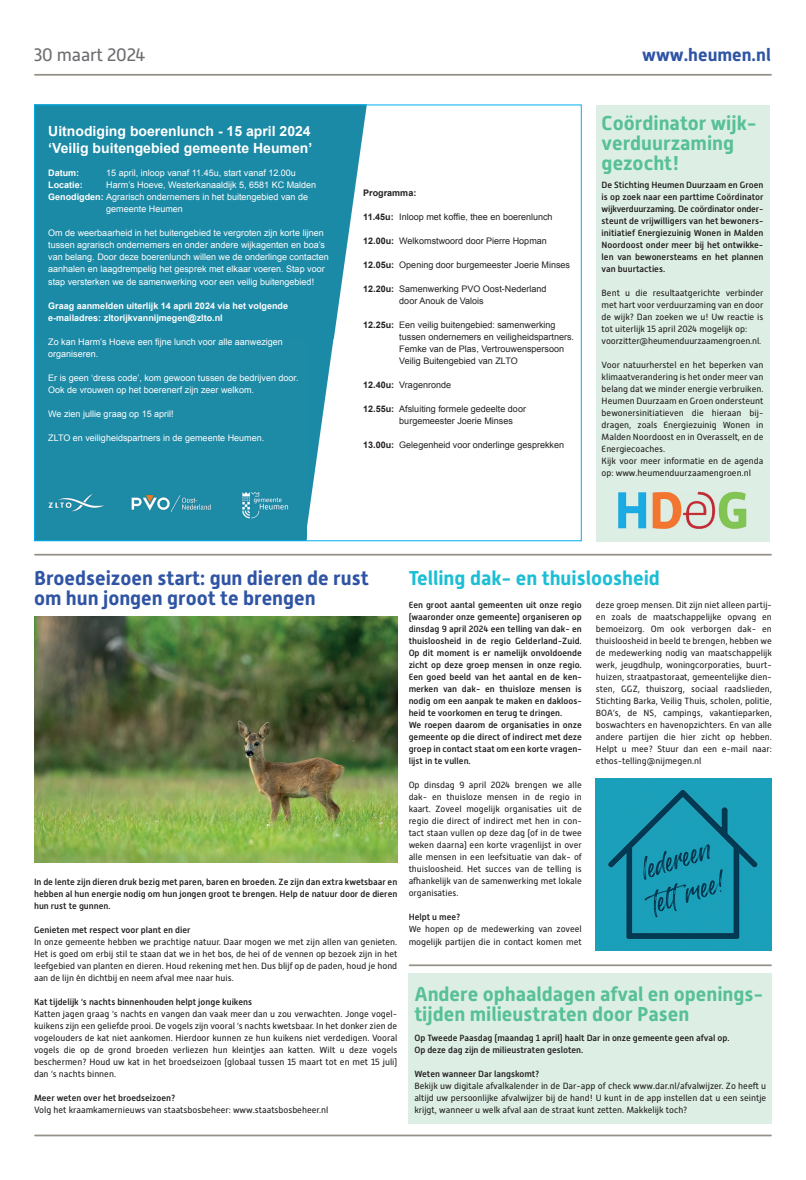
<style>
.page{position:relative;width:806px;height:1180px;background:#fff}
.page>*{position:absolute;margin:0;border:0;box-sizing:border-box;transform-origin:0 0}
.t1{font:700 20px/20px "Alwyn New";color:#57c096}
.t2{font:700 20px/20px "Alwyn New";color:#2f54a4}
.t3{font:700 20px "Alwyn New";color:#1cbed5}
.t4{font:700 18px "Alwyn New";color:#2f54a4}
.t5{font:18px "Alwyn New";letter-spacing:-.01em;color:#6c6d70}
.t6{font:700 14px/17px "Arial";color:#fff}
.t7{font:9px/12px "Alwyn New";color:#231f20;text-align:justify}
.t8{font:500 9px/12px "Alwyn New";color:#231f20}
.t9{font:9px/12px "Arial";color:#fff}
.t10{font:9px/12px "Arial";color:#231f20}
.t11{font:700 9px/12px "Arial";color:#fff}
.t12{font:700 9px "Arial";color:#231f20}
.s1{font-weight:700}
</style>
<div class="page">
<hr style="left:35px;top:74px;width:735px;height:2px;background:#969188">
<hr style="left:35px;top:1134px;width:735px;height:2px;background:#969188">
<hr style="left:35px;top:553px;width:735px;height:2px;background:#969188">
<img style="left:36px;top:106px;width:331px;height:433px">
<img style="left:595px;top:778px;width:176px;height:172px">
<img style="left:34px;top:616px;width:363px;height:246px">
<div style="left:595px;top:105px;width:173px;height:436px;background:#ddefe5"></div>
<img style="left:618px;top:491px;width:128px;height:38px">
<hr style="left:409px;top:964px;width:361px;height:2px;background:#969188">
<div style="left:408px;top:973px;width:363px;height:150px;background:#ddefe5"></div>
<h2 class="t5" style="left:34px;top:45px;width:113px">30 maart 2024</h2>
<h3 class="t6" style="left:48px;top:123px;width:265px">Uitnodiging boerenlunch - 15 april 2024 ‘Veilig buitengebied gemeente Heumen’</h3>
<p class="t11" style="left:48px;top:167px;width:32px">Datum:</p>
<p class="t9" style="left:106px;top:167px;width:191px">15 april, inloop vanaf 11.45u, start vanaf 12.00u</p>
<p class="t11" style="left:48px;top:179px;width:36px">Locatie:</p>
<p class="t9" style="left:106px;top:179px;width:211px">Harm’s Hoeve, Westerkanaaldijk 5, 6581 KC Malden</p>
<p class="t9" style="left:48px;top:191px;width:261px"><span class="s1">Genodigden:</span> Agrarisch ondernemers in het buitengebied van de</p>
<p class="t9" style="left:106px;top:203px;width:78px">gemeente Heumen</p>
<p class="t9" style="left:48px;top:227px;width:282px">Om de weerbaarheid in het buitengebied te vergroten zijn korte lijnen tussen agrarisch ondernemers en onder andere wijkagenten en boa’s van belang. Door deze boerenlunch willen we de onderlinge contacten aanhalen en laagdrempelig het gesprek met elkaar voeren. Stap voor stap versterken we de samenwerking voor een veilig buitengebied!</p>
<p class="t11" style="left:48px;top:299px;width:241px">Graag aanmelden uiterlijk 14 april 2024 via het volgende e-mailadres: zltorijkvannijmegen@zlto.nl</p>
<p class="t9" style="left:48px;top:335px;width:236px">Zo kan Harm’s Hoeve een fijne lunch voor alle aanwezigen organiseren.</p>
<p class="t9" style="left:48px;top:371px;width:252px">Er is geen ‘dress code’, kom gewoon tussen de bedrijven door.<br>Ook de vrouwen op het boerenerf zijn zeer welkom.</p>
<p class="t9" style="left:48px;top:407px;width:127px">We zien jullie graag op 15 april!</p>
<p class="t9" style="left:48px;top:431px;width:217px">ZLTO en veiligheidspartners in de gemeente Heumen.</p>
<p class="t12" style="left:363px;top:187px;width:55px">Programma:</p>
<p class="t10" style="left:363px;top:211px;width:191px"><span class="s1">11.45u:</span> Inloop met koffie, thee en boerenlunch</p>
<p class="t10" style="left:363px;top:235px;width:185px"><span class="s1">12.00u:</span> Welkomstwoord door Pierre Hopman</p>
<p class="t10" style="left:363px;top:259px;width:208px"><span class="s1">12.05u:</span> Opening door burgemeester Joerie Minses</p>
<p class="t10" style="left:399px;top:283px;width:149px;text-indent:-36px"><span class="s1">12.20u:</span> Samenwerking PVO Oost-Nederland door Anouk de Valois</p>
<p class="t10" style="left:399px;top:319px;width:176px;text-indent:-36px"><span class="s1">12.25u:</span> Een veilig buitengebied: samenwerking tussen ondernemers en veiligheidspartners.<br>Femke van de Plas, Vertrouwenspersoon Veilig Buitengebied van ZLTO</p>
<p class="t10" style="left:363px;top:379px;width:89px"><span class="s1">12.40u:</span> Vragenronde</p>
<p class="t10" style="left:399px;top:403px;width:128px;text-indent:-36px"><span class="s1">12.55u:</span> Afsluiting formele gedeelte door burgemeester Joerie Minses</p>
<p class="t10" style="left:363px;top:439px;width:202px"><span class="s1">13.00u:</span> Gelegenheid voor onderlinge gesprekken</p>
<h2 class="t4" style="left:642px;top:44px;width:130px">www.heumen.nl</h2>
<h1 class="t1" style="left:601px;top:113px;width:157px">Coördinator wijk&shy;verduurzaming gezocht!</h1>
<p class="t8" style="left:601px;top:179px;width:163px;text-align:justify">De Stichting Heumen Duurzaam en Groen is op zoek naar een parttime Coördinator wijkverduurzaming. De coördinator onder&shy;steunt de vrijwilligers van het bewoners&shy;initiatief Energiezuinig Wonen in Malden Noordoost onder meer bij het ontwikke&shy;len van bewonersteams en het plannen van buurtacties.</p>
<p class="t7" style="left:601px;top:287px;width:163px;text-align:left">Bent u die resultaatgerichte verbinder met hart voor verduurzaming van en door de wijk? Dan zoeken we u! Uw reactie is tot uiterlijk 15 april 2024 mogelijk op: voorzitter@heumenduurzaamengroen.nl.</p>
<p class="t7" style="left:601px;top:359px;width:163px;text-align:left">Voor natuurherstel en het beperken van klimaatverandering is het onder meer van belang dat we minder energie verbruiken.<br>Heumen Duurzaam en Groen ondersteunt bewonersinitiatieven die hieraan bij&shy;dragen, zoals Energiezuinig Wonen in Malden Noordoost en in Overasselt, en de Energiecoaches.<br>Kijk voor meer informatie en de agenda op: www.heumenduurzaamengroen.nl</p>
<h1 class="t2" style="left:34px;top:568px;width:336px">Broedseizoen start: gun dieren de rust om hun jongen groot te brengen</h1>
<p class="t8" style="left:34px;top:875px;width:364px;text-align:justify">In de lente zijn dieren druk bezig met paren, baren en broeden. Ze zijn dan extra kwetsbaar en hebben al hun energie nodig om hun jongen groot te brengen. Help de natuur door de dieren hun rust te gunnen.</p>
<p class="t8" style="left:34px;top:923px;width:158px">Genieten met respect voor plant en dier</p>
<p class="t7" style="left:34px;top:935px;width:364px">In onze gemeente hebben we prachtige natuur. Daar mogen we met zijn allen van genieten.<br>Het is goed om erbij stil te staan dat we in het bos, de hei of de vennen op bezoek zijn in het leefgebied van planten en dieren. Houd rekening met hen. Dus blijf op de paden, houd je hond aan de lijn én dichtbij en neem afval mee naar huis.</p>
<p class="t8" style="left:34px;top:995px;width:219px">Kat tijdelijk ‘s nachts binnenhouden helpt jonge kuikens</p>
<p class="t7" style="left:34px;top:1007px;width:364px">Katten jagen graag ‘s nachts en vangen dan vaak meer dan u zou verwachten. Jonge vogel&shy;kuikens zijn een geliefde prooi. De vogels zijn vooral ‘s nachts kwetsbaar. In het donker zien de vogelouders de kat niet aankomen. Hierdoor kunnen ze hun kuikens niet verdedigen. Vooral vogels die op de grond broeden verliezen hun kleintjes aan katten. Wilt u deze vogels beschermen? Houd uw kat in het broedseizoen (globaal tussen 15 maart tot en met 15 juli) dan ‘s nachts binnen.</p>
<p class="t8" style="left:34px;top:1091px;width:143px">Meer weten over het broedseizoen?</p>
<p class="t7" style="left:34px;top:1103px;width:295px">Volg het kraamkamernieuws van staatsbosbeheer: www.staatsbosbeheer.nl</p>
<h1 class="t3" style="left:408px;top:566px;width:252px">Telling dak- en thuisloosheid</h1>
<p class="t8" style="left:408px;top:599px;width:174px">Een groot aantal gemeenten uit onze regio (waaronder onze gemeente) organiseren op dinsdag 9 april 2024 een telling van dak- en thuisloosheid in de regio Gelderland-Zuid.<br>Op dit moment is er namelijk onvoldoende zicht op deze groep mensen in onze regio.<br>Een goed beeld van het aantal en de ken&shy;merken van dak- en thuisloze mensen is nodig om een aanpak te maken en dakloos&shy;heid te voorkomen en terug te dringen.<br>We roepen daarom de organisaties in onze gemeente op die direct of indirect met deze groep in contact staat om een korte vragen&shy;lijst in te vullen.</p>
<p class="t7" style="left:408px;top:779px;width:174px">Op dinsdag 9 april 2024 brengen we alle dak- en thuisloze mensen in de regio in kaart. Zoveel mogelijk organisaties uit de regio die direct of indirect met hen in con&shy;tact staan vullen op deze dag (of in de twee weken daarna) een korte vragenlijst in over alle mensen in een leefsituatie van dak- of thuisloosheid. Het succes van de telling is afhankelijk van de samenwerking met lokale organisaties.</p>
<p class="t8" style="left:408px;top:911px;width:53px">Helpt u mee?</p>
<p class="t7" style="left:408px;top:923px;width:174px">We hopen op de medewerking van zoveel mogelijk partijen die in contact komen met</p>
<p class="t7" style="left:595px;top:599px;width:177px">deze groep mensen. Dit zijn niet alleen partij&shy;en zoals de maatschappelijke opvang en bemoeizorg. Om ook verborgen dak- en thuisloosheid in beeld te brengen, hebben we de medewerking nodig van maatschappelijk werk, jeugdhulp, woningcorporaties, buurt&shy;huizen, straatpastoraat, gemeentelijke dien&shy;sten, GGZ, thuiszorg, sociaal raadslieden, Stichting Barka, Veilig Thuis, scholen, politie, BOA’s, de NS, campings, vakantieparken, boswachters en havenopzichters. En van alle andere partijen die hier zicht op hebben.<br>Helpt u mee? Stuur dan een e-mail naar: ethos-telling@nijmegen.nl</p>
<h1 class="t1" style="left:414px;top:984px;width:350px">Andere ophaaldagen afval en openings&shy;tijden milieustraten door Pasen</h1>
<p class="t8" style="left:414px;top:1031px;width:316px">Op Tweede Paasdag (maandag 1 april) haalt Dar in onze gemeente geen afval op.<br>Op deze dag zijn de milieustraten gesloten.</p>
<p class="t8" style="left:414px;top:1067px;width:127px">Weten wanneer Dar langskomt?</p>
<p class="t7" style="left:414px;top:1079px;width:353px">Bekijk uw digitale afvalkalender in de Dar-app of check www.dar.nl/afvalwijzer. Zo heeft u altijd uw persoonlijke afvalwijzer bij de hand! U kunt in de app instellen dat u een seintje krijgt, wanneer u welk afval aan de straat kunt zetten. Makkelijk toch?</p>
</div>
